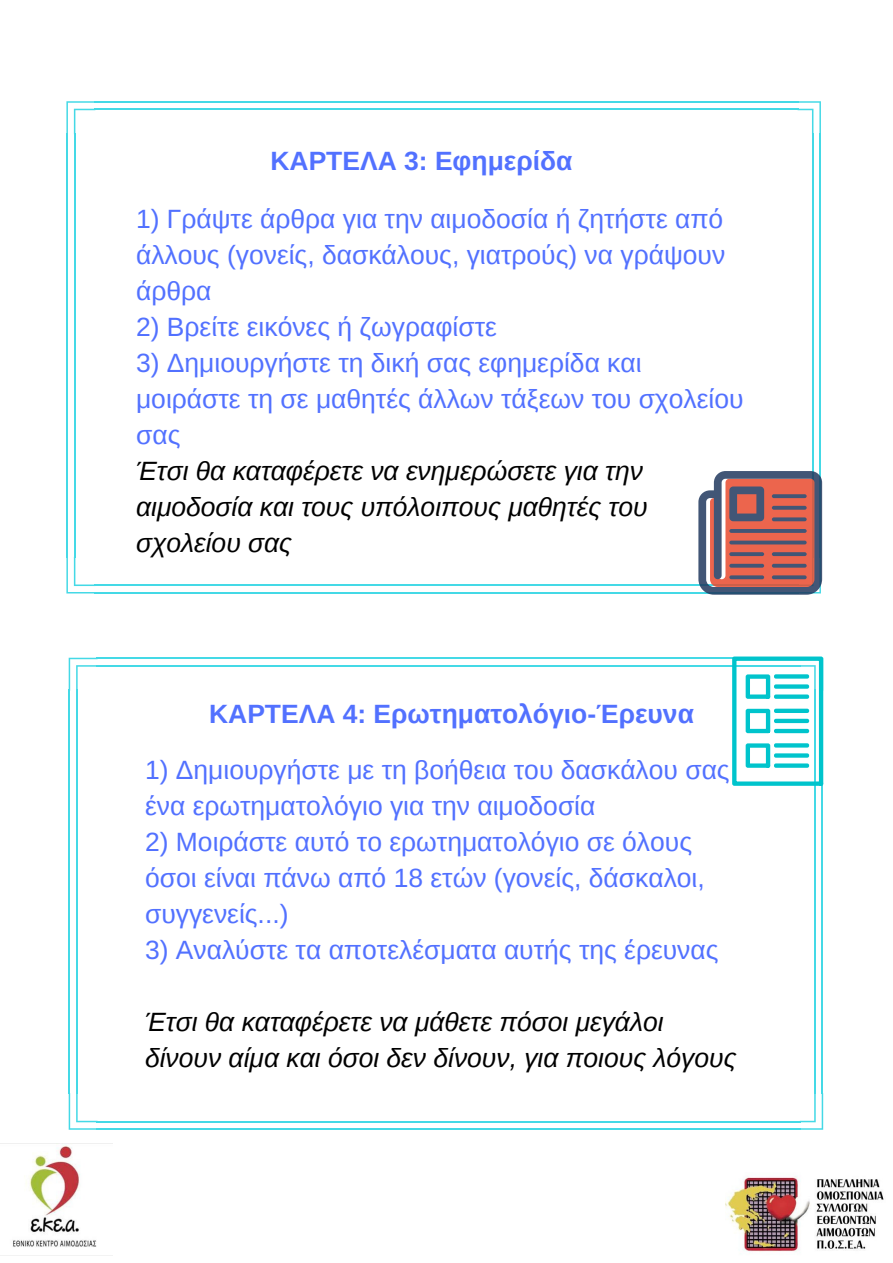
<style>
.page{position:relative;width:893px;height:1263px;background:#fff}
.page>*{position:absolute;margin:0;border:0;box-sizing:border-box;transform-origin:0 0}
.t1{font:26.4px/36px "Liberation Sans";color:#5271ff}
.t2{font:italic 26.4px/36px "Liberation Sans";color:#000}
.t3{font:700 26.4px "Liberation Sans";color:#5271ff}
.s1{font-family:"Arimo"}
</style>
<div class="page">
<svg style="left:66px;top:101px;width:29px;height:33px"></svg>
<hr style="left:66px;top:133px;width:2px;height:425px;background:#44d9e6">
<hr style="left:74px;top:133px;width:1px;height:425px;background:#44d9e6">
<svg style="left:66px;top:557px;width:28px;height:36px"></svg>
<hr style="left:94px;top:592px;width:704px;height:1px;background:#44d9e6">
<hr style="left:94px;top:584px;width:704px;height:2px;background:#44d9e6">
<hr style="left:819px;top:133px;width:1px;height:425px;background:#44d9e6">
<hr style="left:812px;top:133px;width:1px;height:425px;background:#44d9e6">
<svg style="left:797px;top:101px;width:23px;height:33px"></svg>
<hr style="left:94px;top:101px;width:704px;height:2px;background:#44d9e6">
<hr style="left:94px;top:109px;width:704px;height:1px;background:#44d9e6">
<svg style="left:69px;top:658px;width:29px;height:33px"></svg>
<hr style="left:69px;top:689px;width:1px;height:405px;background:#44d9e6">
<hr style="left:76px;top:689px;width:2px;height:405px;background:#44d9e6">
<svg style="left:69px;top:1093px;width:29px;height:37px"></svg>
<hr style="left:96px;top:1128px;width:705px;height:2px;background:#44d9e6">
<hr style="left:96px;top:1121px;width:705px;height:1px;background:#44d9e6">
<svg style="left:799px;top:1093px;width:24px;height:37px"></svg>
<hr style="left:821px;top:689px;width:2px;height:405px;background:#44d9e6">
<hr style="left:814px;top:689px;width:1px;height:405px;background:#44d9e6">
<hr style="left:96px;top:658px;width:705px;height:1px;background:#44d9e6">
<hr style="left:96px;top:665px;width:705px;height:2px;background:#44d9e6">
<svg style="left:732px;top:656px;width:91px;height:130px"></svg>
<svg style="left:698px;top:471px;width:124px;height:124px;background:#a16b6d"></svg>
<img style="left:725px;top:1176px;width:159px;height:77px">
<img style="left:0;top:1143px;width:112px;height:113px">
<p class="t3" style="left:270px;top:146px;width:303px">ΚΑΡΤΕΛΑ <span class="s1">3:</span> Εφημερίδα</p>
<p class="t1" style="left:136px;top:201px;width:590px;text-align:justify"><span class="s1">1)</span> Γράψτε άρθρα για την αιμοδοσία ή ζητήστε από άλλους <span class="s1">(</span>γονείς<span class="s1">,</span> δασκάλους<span class="s1">,</span> γιατρούς<span class="s1">)</span> να γράψουν άρθρα</p>
<p class="t1" style="left:136px;top:309px;width:362px"><span class="s1">2)</span> Βρείτε εικόνες ή ζωγραφίστε</p>
<p class="t1" style="left:136px;top:345px;width:609px"><span class="s1">3)</span> Δημιουργήστε τη δική σας εφημερίδα και μοιράστε τη σε μαθητές άλλων τάξεων του σχολείου σας</p>
<p class="t2" style="left:136px;top:453px;width:513px">Έτσι θα καταφέρετε να ενημερώσετε για την αιμοδοσία και τους υπόλοιπους μαθητές του σχολείου σας</p>
<p class="t3" style="left:209px;top:699px;width:486px">ΚΑΡΤΕΛΑ <span class="s1">4:</span> Ερωτηματολόγιο<span class="s1">-</span>Έρευνα</p>
<p class="t1" style="left:145px;top:752px;width:586px"><span class="s1">1)</span> Δημιουργήστε με τη βοήθεια του δασκάλου σας ένα ερωτηματολόγιο για την αιμοδοσία</p>
<p class="t1" style="left:145px;top:824px;width:561px"><span class="s1">2)</span> Μοιράστε αυτό το ερωτηματολόγιο σε όλους όσοι είναι πάνω από <span class="s1">18</span> ετών <span class="s1">(</span>γονείς<span class="s1">,</span> δάσκαλοι<span class="s1">, </span>συγγενείς<span class="s1">...)</span></p>
<p class="t1" style="left:145px;top:932px;width:575px"><span class="s1">3)</span> Αναλύστε τα αποτελέσματα αυτής της έρευνας</p>
<p class="t2" style="left:145px;top:1004px;width:593px">Έτσι θα καταφέρετε να μάθετε πόσοι μεγάλοι δίνουν αίμα και όσοι δεν δίνουν<span class="s1">,</span> για ποιους λόγους</p>
</div>
